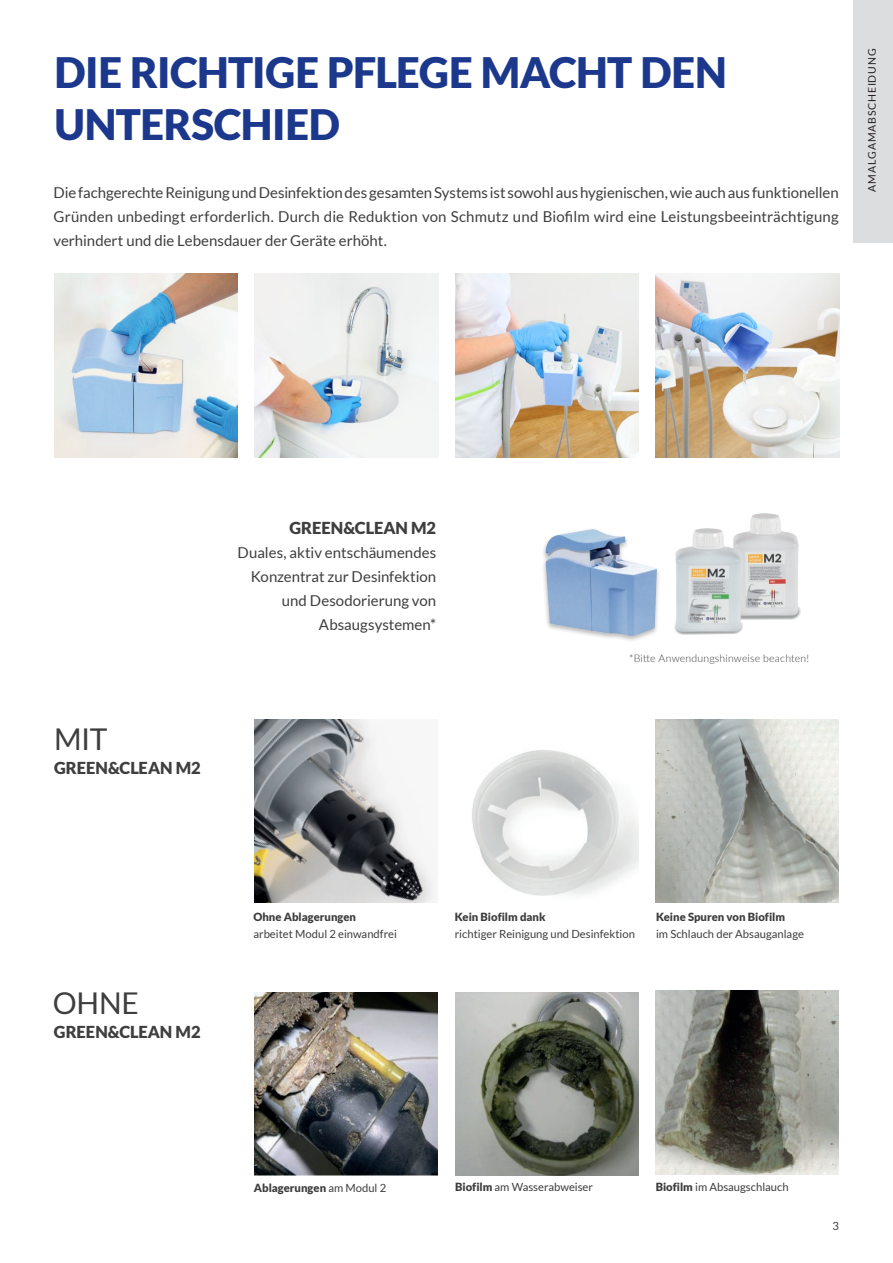
<style>
.page{position:relative;width:893px;height:1263px;background:#fff}
.page>*{position:absolute;margin:0;border:0;box-sizing:border-box;transform-origin:0 0}
.t1{font:900 42px/52.5px "Lato";letter-spacing:-.015em;color:#1b388c}
.t2{font:30px "Lato";letter-spacing:-.005em;color:#3e3e3f}
.highlights_links{font:900 16.5px "Lato";letter-spacing:-.005em;color:#3e3e3f}
.text{font:900 16.5px "Lato";letter-spacing:-.005em;color:#3e3e3f}
.Blocksatz_Lato_Regular_10_ANTHRA{font:15px/24px "Lato";color:#3e3e3f;text-align:justify}
.text-2{font:15px/24px "Lato";color:#3e3e3f;text-align:right}
.GREEN_CLEAN_klein{font:11.25px/17.2px "Lato";color:#3e3e3f}
.GREEN_CLEAN_klein-2{font:900 11.25px "Lato";color:#3e3e3f}
.Blocksatz_Lato_Regular_10_ANTHRA-2{font:300 10.5px "Lato";letter-spacing:.015em;color:#3e3e3f}
.blau{font:10.5px "Lato";letter-spacing:.08em;color:#231f20}
.s1{font-weight:900}
.s2{font-weight:400}
</style>
<div class="page">
<div style="left:541px;top:526px;width:120px;height:117px;background:#231f20;opacity:.32"></div>
<img style="left:545px;top:529px;width:112px;height:107px">
<img style="left:255px;top:274px;width:183px;height:183px">
<img style="left:54px;top:274px;width:184px;height:183px">
<img style="left:455px;top:274px;width:184px;height:183px">
<img style="left:656px;top:274px;width:183px;height:183px">
<img style="left:472px;top:750px;width:166px;height:146px">
<img style="left:655px;top:719px;width:183px;height:184px">
<img style="left:254px;top:719px;width:182px;height:184px">
<img style="left:455px;top:992px;width:183px;height:183px">
<img style="left:656px;top:991px;width:183px;height:183px">
<img style="left:255px;top:993px;width:183px;height:183px">
<img style="left:742px;top:513px;width:58px;height:106px">
<img style="left:674px;top:529px;width:68px;height:106px">
<div style="left:853px;top:0;width:40px;height:242px;background:#dcdddf"></div>
<p class="t1" style="left:54px;top:45px;width:674px">DIE RICHTIGE PFLEGE MACHT DEN<br>UNTERSCHIED</p>
<p class="blau" style="left:866px;top:192px;width:144px;rotate:-90deg">AMALGAMABSCHEIDUNG</p>
<p class="Blocksatz_Lato_Regular_10_ANTHRA" style="left:54px;top:180px;width:787px">Die fachgerechte Reinigung und Desinfektion des gesamten Systems ist sowohl aus hygienischen, wie auch aus funktionellen Gründen unbedingt erforderlich. Durch die Reduktion von Schmutz und Biofilm wird eine Leistungsbeeinträchtigung verhindert und die Lebensdauer der Geräte erhöht.</p>
<p class="t2" style="left:54px;top:722px;width:55px">MIT</p>
<p class="highlights_links" style="left:54px;top:758px;width:148px">GREEN&amp;CLEAN M2</p>
<p class="text" style="left:289px;top:518px;width:148px">GREEN&amp;CLEAN M2</p>
<p class="text-2" style="left:238px;top:540px;width:200px">Duales, aktiv entschäumendes<br>Konzentrat zur Desinfektion und Desodorierung von<br>Absaugsystemen*</p>
<p class="Blocksatz_Lato_Regular_10_ANTHRA-2" style="left:629px;top:651px;width:182px">*Bitte Anwendungshinweise beachten!</p>
<p class="t2" style="left:53px;top:986px;width:88px">OHNE</p>
<p class="highlights_links" style="left:54px;top:1022px;width:148px">GREEN&amp;CLEAN M2</p>
<p class="GREEN_CLEAN_klein-2" style="left:253px;top:910px;width:104px">Ohne Ablagerungen</p>
<p class="GREEN_CLEAN_klein" style="left:253px;top:925px;width:145px">arbeitet Modul 2 einwandfrei</p>
<p class="GREEN_CLEAN_klein" style="left:455px;top:908px;width:182px"><span class="s1">Kein Biofilm dank<br></span>richtiger Reinigung und Desinfektion</p>
<p class="GREEN_CLEAN_klein" style="left:656px;top:908px;width:149px"><span class="s1">Keine Spuren von Biofilm<br></span>im Schlauch der Absauganlage</p>
<p class="GREEN_CLEAN_klein-2" style="left:254px;top:1181px;width:134px">Ablagerungen <span class="s2">am Modul 2</span></p>
<p class="GREEN_CLEAN_klein" style="left:455px;top:1178px;width:139px"><span class="s1">Biofilm</span> am Wasserabweiser</p>
<p class="GREEN_CLEAN_klein" style="left:656px;top:1178px;width:135px"><span class="s1">Biofilm</span> im Absaugschlauch</p>
<p class="GREEN_CLEAN_klein" style="left:832px;top:1217px;width:8px">3</p>
</div>
